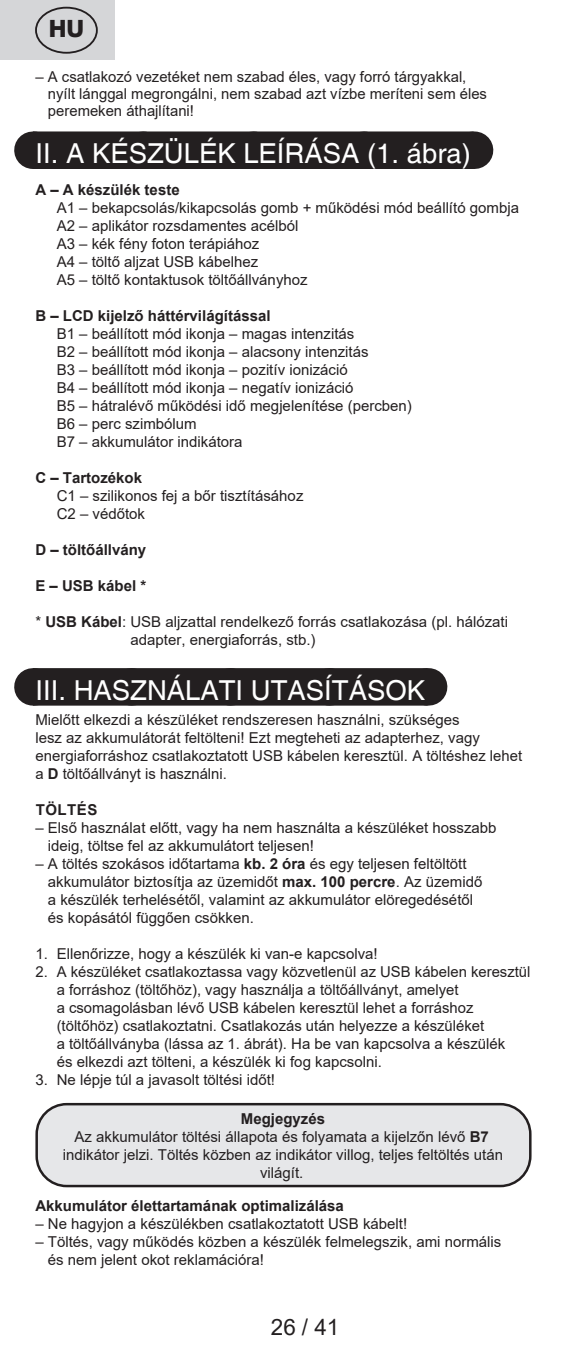
<style>
.page{position:relative;width:567px;height:1347px;background:#fff}
.page>*{position:absolute;margin:0;border:0;box-sizing:border-box;transform-origin:0 0}
.Grafický_nadpis_ETA{font:27.5px "Helvetica";color:#fff}
.t1{font:800 24px "Helvetica Neue OT";color:#231f20}
.t2{font:22.5px "Arial";color:#231f20}
.Normální{font:15px/18px "Arial";color:#231f20}
.Normální-2{font:700 15px "Arial";color:#231f20}
.s1{font-weight:700}
</style>
<div class="page">
<div style="left:0;top:0;width:114px;height:60px;background:#d5d6d8"></div>
<div style="left:35px;top:7px;width:63px;height:47px;border:2px solid #231f20;border-radius:50%"></div>
<div style="left:33px;top:131px;width:441px;height:38px;background:#231f20"></div>
<svg style="left:143px;top:131px;width:275px;height:1px"></svg>
<hr style="left:474px;top:131px;width:1px;height:38px;background:#231f20">
<div style="left:33px;top:668px;width:395px;height:37px;background:#231f20"></div>
<svg style="left:135px;top:668px;width:243px;height:1px"></svg>
<hr style="left:428px;top:668px;width:1px;height:37px;background:#231f20">
<div style="left:37px;top:1104px;width:493px;height:82px;background:#e6e7e9;border-radius:30px"></div>
<div style="left:35px;top:1102px;width:496px;height:85px;border:2px solid #231f20;border-radius:30px"></div>
<h2 class="t1" style="left:49px;top:14px;width:37px">HU</h2>
<p class="Normální" style="left:48px;top:68px;width:441px;line-height:17px;text-indent:-13px">– A csatlakozó vezetéket nem szabad éles, vagy forró tárgyakkal, nyílt lánggal megrongálni, nem szabad azt vízbe meríteni sem éles peremeken áthajlítani!</p>
<p class="Grafický_nadpis_ETA" style="left:35px;top:137px;width:437px">II. A KÉSZÜLÉK LEÍRÁSA (1. ábra)</p>
<p class="Normální-2" style="left:35px;top:179px;width:146px">A – A készülék teste</p>
<p class="Normální" style="left:57px;top:199px;width:464px">A1 – bekapcsolás/kikapcsolás gomb + működési mód beállító gombja</p>
<p class="Normální" style="left:57px;top:217px;width:243px">A2 – aplikátor rozsdamentes acélból</p>
<p class="Normální" style="left:57px;top:235px;width:204px">A3 – kék fény foton terápiához</p>
<p class="Normální" style="left:57px;top:253px;width:203px">A4 – töltő aljzat USB kábelhez</p>
<p class="Normální" style="left:57px;top:271px;width:252px">A5 – töltő kontaktusok töltőállványhoz</p>
<p class="Normální-2" style="left:35px;top:305px;width:237px">B – LCD kijelző háttérvilágítással</p>
<p class="Normální" style="left:57px;top:325px;width:299px">B1 – beállított mód ikonja – magas intenzitás</p>
<p class="Normální" style="left:57px;top:343px;width:313px">B2 – beállított mód ikonja – alacsony intenzitás</p>
<p class="Normální" style="left:57px;top:361px;width:292px">B3 – beállított mód ikonja – pozitív ionizáció</p>
<p class="Normální" style="left:57px;top:379px;width:298px">B4 – beállított mód ikonja – negatív ionizáció</p>
<p class="Normální" style="left:57px;top:397px;width:357px">B5 – hátralévő működési idő megjelenítése (percben)</p>
<p class="Normální" style="left:57px;top:415px;width:142px">B6 – perc szimbólum</p>
<p class="Normální" style="left:57px;top:433px;width:187px">B7 – akkumulátor indikátora</p>
<p class="Normální-2" style="left:35px;top:467px;width:108px">C – Tartozékok</p>
<p class="Normální" style="left:57px;top:487px;width:248px">C1 – szilikonos fej a bőr tisztításához</p>
<p class="Normální" style="left:57px;top:505px;width:90px">C2 – védőtok</p>
<p class="Normální-2" style="left:35px;top:539px;width:112px">D – töltőállvány</p>
<p class="Normální-2" style="left:35px;top:575px;width:112px">E – USB kábel *</p>
<p class="Normální" style="left:130px;top:613px;width:379px;text-indent:-95px">* <span class="s1">USB Kábel</span>: USB aljzattal rendelkező forrás csatlakozása (pl. hálózati adapter, energiaforrás, stb.)</p>
<p class="Grafický_nadpis_ETA" style="left:35px;top:674px;width:391px">III. HASZNÁLATI UTASÍTÁSOK</p>
<p class="Normální" style="left:35px;top:710px;width:488px">Mielőtt elkezdi a készüléket rendszeresen használni, szükséges<br>lesz az akkumulátorát feltölteni! Ezt megteheti az adapterhez, vagy energiaforráshoz csatlakoztatott USB kábelen keresztül. A töltéshez lehet a <span class="s1">D</span> töltőállványt is használni.</p>
<p class="Normální-2" style="left:36px;top:799px;width:63px">TÖLTÉS</p>
<p class="Normální" style="left:48px;top:818px;width:450px;text-indent:-13px">– Első használat előtt, vagy ha nem használta a készüléket hosszabb ideig, töltse fel az akkumulátort teljesen!</p>
<p class="Normální" style="left:48px;top:854px;width:436px;text-indent:-13px">– A töltés szokásos időtartama <span class="s1">kb. 2 óra</span> és egy teljesen feltöltött akkumulátor biztosítja az üzemidőt <span class="s1">max. 100 percre</span>. Az üzemidő a készülék terhelésétől, valamint az akkumulátor elöregedésétől és kopásától függően csökken.</p>
<p class="Normální" style="left:35px;top:944px;width:344px">1. Ellenőrizze, hogy a készülék ki van-e kapcsolva!</p>
<p class="Normální" style="left:57px;top:962px;width:475px;text-indent:-21px">2. A készüléket csatlakoztassa vagy közvetlenül az USB kábelen keresztül a forráshoz (töltőhöz), vagy használja a töltőállványt, amelyet<br>a csomagolásban lévő USB kábelen keresztül lehet a forráshoz (töltőhöz) csatlakoztatni. Csatlakozás után helyezze a készüléket<br>a töltőállványba (lássa az 1. ábrát). Ha be van kapcsolva a készülék<br>és elkezdi azt tölteni, a készülék ki fog kapcsolni.</p>
<p class="Normální" style="left:35px;top:1070px;width:241px">3. Ne lépje túl a javasolt töltési időt!</p>
<p class="Normální-2" style="left:241px;top:1107px;width:86px">Megjegyzés</p>
<p class="Normální" style="left:63px;top:1127px;width:442px;text-align:center">Az akkumulátor töltési állapota és folyamata a kijelzőn lévő <span class="s1">B7 </span>indikátor jelzi. Töltés közben az indikátor villog, teljes feltöltés után világít.</p>
<p class="Normální-2" style="left:35px;top:1195px;width:310px">Akkumulátor élettartamának optimalizálása</p>
<p class="Normální" style="left:35px;top:1214px;width:373px">– Ne hagyjon a készülékben csatlakoztatott USB kábelt!</p>
<p class="Normální" style="left:48px;top:1232px;width:455px;text-indent:-13px">– Töltés, vagy működés közben a készülék felmelegszik, ami normális és nem jelent okot reklamációra!</p>
<h3 class="t2" style="left:271px;top:1311px;width:70px">26 / 41</h3>
</div>
